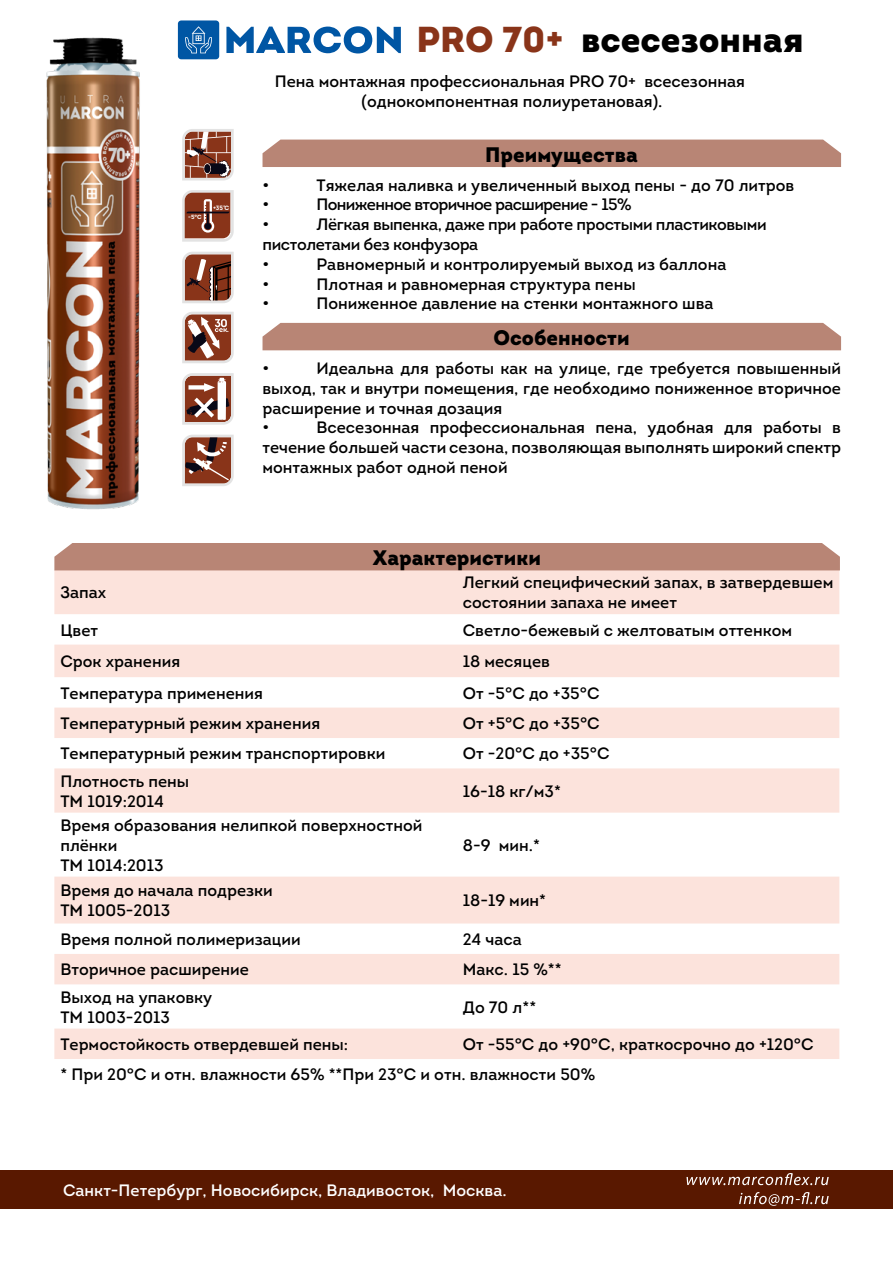
<style>
.page{position:relative;width:893px;height:1263px;background:#fff}
.page>*{position:absolute;margin:0;border:0;box-sizing:border-box;transform-origin:0 0}
.t1{font:900 36px "Intro";color:#000}
.t2{font:900 21px "Intro";color:#000}
.t3{font:16.5px/19.8px "Intro";color:#000}
.t4{font:16.5px/19.8px "Intro";letter-spacing:-.025em;color:#000}
.t5{font:16.5px "Intro";color:#fff}
.t6{font:16.5px "Intro";letter-spacing:-.04em;color:#000}
.t7{font:700 6.15px "Intro";color:#fff}
.t8{font:700 6px "Intro";color:#fff}
.s1{color:#893419}
</style>
<div class="page">
<div style="left:0;top:1170px;width:893px;height:39px;background:#591800"></div>
<div style="left:262px;top:140px;width:579px;height:27px;background:#b88575"></div>
<div style="left:262px;top:323px;width:579px;height:27px;background:#b88575"></div>
<svg style="left:54px;top:570px;width:785px;height:489px;fill:#fce3dc"></svg>
<div style="left:54px;top:543px;width:786px;height:27px;background:#b88575"></div>
<svg style="left:686px;top:1173px;width:143px;height:12px"></svg>
<svg style="left:739px;top:1192px;width:90px;height:14px"></svg>
<div style="left:178px;top:20px;width:41px;height:39px;background:#0056a4;border-radius:3px"></div>
<svg style="left:185px;top:26px;width:27px;height:27px"></svg>
<svg style="left:226px;top:26px;width:175px;height:27px"></svg>
<img style="left:46px;top:37px;width:94px;height:473px">
<svg style="left:182px;top:373px;width:52px;height:52px"></svg>
<svg style="left:182px;top:312px;width:52px;height:51px;background:#a87b6d"></svg>
<svg style="left:182px;top:435px;width:52px;height:51px;background:#9d6b5c"></svg>
<svg style="left:182px;top:129px;width:52px;height:51px;background:#9e6f62"></svg>
<svg style="left:182px;top:190px;width:52px;height:52px;background:#a06958"></svg>
<svg style="left:182px;top:252px;width:52px;height:51px;background:#946152"></svg>
<p class="t8" style="left:188px;top:213px;width:15px">-5°C</p>
<p class="t7" style="left:213px;top:204px;width:18px">+35˚C</p>
<h1 class="t1" style="left:416px;top:16px;width:389px"><span class="s1">PRO 70+</span> всесезонная</h1>
<p class="t3" style="left:275px;top:72px;width:472px;text-align:center">Пена монтажная профессиональная PRO 70+ всесезонная (однокомпонентная полиуретановая).</p>
<p class="t2" style="left:485px;top:141px;width:154px">Преимущества</p>
<p class="t3" style="left:262px;top:175px;width:8px">•</p>
<p class="t3" style="left:317px;top:175px;width:479px">Тяжелая наливка и увеличенный выход пены - до 70 литров</p>
<p class="t3" style="left:262px;top:195px;width:8px">•</p>
<p class="t6" style="left:317px;top:194px;width:316px">Пониженное вторичное расширение - 15%</p>
<p class="t3" style="left:262px;top:214px;width:8px">•</p>
<p class="t4" style="left:262px;top:214px;width:506px;text-indent:54px">Лёгкая выпенка, даже при работе простыми пластиковыми пистолетами без конфузора<br>•</p>
<p class="t3" style="left:317px;top:254px;width:411px">Равномерный и контролируемый выход из баллона</p>
<p class="t3" style="left:262px;top:274px;width:8px">•</p>
<p class="t3" style="left:317px;top:274px;width:321px">Плотная и равномерная структура пены</p>
<p class="t3" style="left:262px;top:294px;width:8px">•</p>
<p class="t3" style="left:317px;top:294px;width:398px">Пониженное давление на стенки монтажного шва</p>
<p class="t2" style="left:493px;top:324px;width:138px">Особенности</p>
<p class="t3" style="left:262px;top:358px;width:8px">•</p>
<p class="t3" style="left:262px;top:358px;width:580px;text-indent:54px">Идеальна для работы как на улице, где требуется повышенный выход, так и внутри помещения, где необходимо пониженное вторичное расширение и точная дозация<br>•</p>
<p class="t3" style="left:262px;top:418px;width:580px;text-align:justify;text-indent:54px">Всесезонная профессиональная пена, удобная для работы в течение большей части сезона, позволяющая выполнять широкий спектр монтажных работ одной пеной</p>
<p class="t2" style="left:373px;top:544px;width:170px">Характеристики</p>
<p class="t3" style="left:60px;top:583px;width:47px">Запах</p>
<p class="t3" style="left:463px;top:573px;width:372px">Легкий специфический запах, в затвердевшем состоянии запаха не имеет</p>
<p class="t3" style="left:60px;top:620px;width:39px">Цвет</p>
<p class="t3" style="left:463px;top:620px;width:331px">Светло-бежевый с желтоватым оттенком</p>
<p class="t3" style="left:60px;top:651px;width:121px">Срок хранения</p>
<p class="t3" style="left:463px;top:651px;width:89px">18 месяцев</p>
<p class="t3" style="left:60px;top:683px;width:204px">Температура применения</p>
<p class="t3" style="left:463px;top:683px;width:138px">От -5°C до +35°C</p>
<p class="t3" style="left:60px;top:713px;width:261px">Температурный режим хранения</p>
<p class="t3" style="left:463px;top:713px;width:138px">От +5°С до +35°С</p>
<p class="t3" style="left:60px;top:744px;width:326px">Температурный режим транспортировки</p>
<p class="t3" style="left:463px;top:744px;width:148px">От -20°С до +35°С</p>
<p class="t3" style="left:60px;top:771px;width:130px">Плотность пены<br>TM 1019:2014</p>
<p class="t3" style="left:463px;top:781px;width:100px">16-18 кг/м3*</p>
<p class="t3" style="left:60px;top:815px;width:363px">Время образования нелипкой поверхностной плёнки<br>TM 1014:2013</p>
<p class="t3" style="left:463px;top:835px;width:79px">8-9 мин.*</p>
<p class="t3" style="left:60px;top:881px;width:214px">Время до начала подрезки<br>TM 1005-2013</p>
<p class="t3" style="left:463px;top:890px;width:85px">18-19 мин*</p>
<p class="t3" style="left:60px;top:929px;width:242px">Время полной полимеризации</p>
<p class="t3" style="left:463px;top:929px;width:61px">24 часа</p>
<p class="t3" style="left:60px;top:960px;width:190px">Вторичное расширение</p>
<p class="t3" style="left:463px;top:960px;width:100px">Макс. 15 %**</p>
<p class="t3" style="left:60px;top:987px;width:153px">Выход на упаковку<br>TM 1003-2013</p>
<p class="t3" style="left:463px;top:997px;width:75px">До 70 л**</p>
<p class="t3" style="left:60px;top:1034px;width:289px">Термостойкость отвердевшей пены:</p>
<p class="t3" style="left:60px;top:1029px;width:755px;line-height:30.5px;text-indent:402px">От -55°C до +90°C, краткосрочно до +120°C * При 20°С и отн. влажности 65% **При 23°С и отн. влажности 50%</p>
<p class="t5" style="left:63px;top:1179px;width:445px">Санкт-Петербург, Новосибирск, Владивосток, Москва.</p>
</div>
